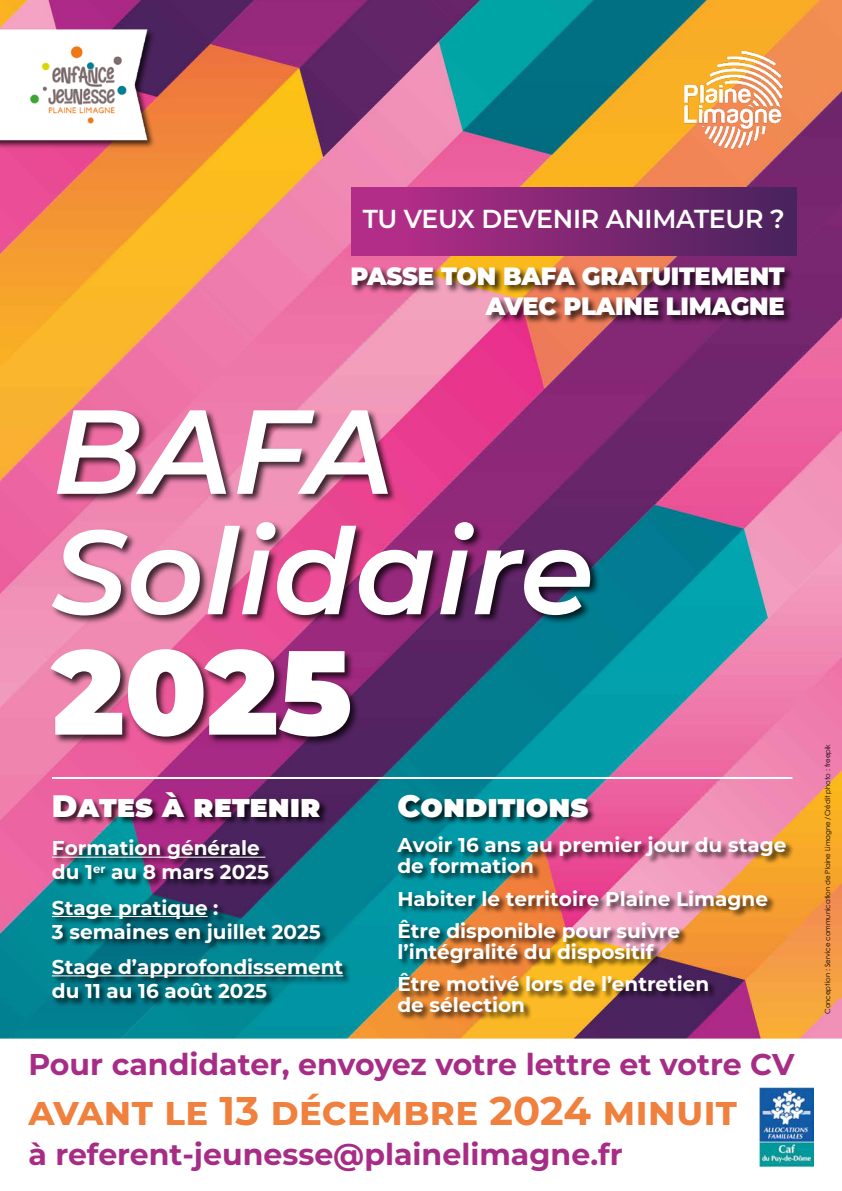
<style>
.page{position:relative;width:842px;height:1191px;background:#fff}
.page>*{position:absolute;margin:0;border:0;box-sizing:border-box;transform-origin:0 0}
.t1{font:italic 600 119.3px/120.4px "Montserrat";color:#fff}
.t2{font:900 119.3px "Montserrat";color:#fff}
.t3{font:700 40px "Montserrat";color:#ef803e}
.t4{font:900 31px "Montserrat";color:#fff}
.t5{font:700 30px "Montserrat";color:#a72c86}
.t6{font:600 26px "Montserrat";letter-spacing:-.01em;color:#fff}
.t7{font:900 25px/30px "Montserrat";letter-spacing:-.01em;color:#fff;text-align:right}
.t8{font:700 20px/24px "Montserrat";color:#fff}
.t9{font:7px "Century Gothic";color:#000}
</style>
<div class="page">
<img style="left:0;top:0;width:842px;height:1038px">
<div style="left:351px;top:187px;width:446px;height:68px;background:linear-gradient(to right,#bc2d8c,#47225c)"></div>
<div style="left:0;top:28px;width:156px;height:121px;background:#000;opacity:.75"></div>
<img style="left:0;top:26px;width:153px;height:119px">
<div style="left:52px;top:791px;width:299px;height:215px;background:#000;opacity:.75"></div>
<hr style="left:52px;top:856px;width:213px;height:1px;background:#fff">
<hr style="left:52px;top:916px;width:156px;height:1px;background:#fff">
<hr style="left:52px;top:975px;width:291px;height:1px;background:#fff">
<div style="left:397px;top:794px;width:397px;height:227px;background:#000;opacity:.75"></div>
<svg style="left:0;top:1038px;width:842px;height:129px"></svg>
<img style="left:760px;top:1087px;width:54px;height:79px">
<div style="left:49px;top:409px;width:551px;height:337px;background:#000;opacity:.75"></div>
<div style="left:350px;top:266px;width:444px;height:59px;background:#000;opacity:.75"></div>
<img style="left:666px;top:38px;width:136px;height:133px">
<hr style="left:52px;top:777px;width:740px;height:2px;background:#fff">
<h3 class="t6" style="left:363px;top:200px;width:423px">TU VEUX DEVENIR ANIMATEUR ?</h3>
<p class="t7" style="left:350px;top:260px;width:436px">PASSE TON BAFA GRATUITEMENT<br>AVEC PLAINE LIMAGNE</p>
<h1 class="t1" style="left:52px;top:386px;width:543px">BAFA<br>Solidaire</h1>
<h1 class="t2" style="left:52px;top:602px;width:302px">2025</h1>
<h3 class="t4" style="left:52px;top:782px;width:270px">Dates à retenir</h3>
<p class="t8" style="left:52px;top:835px;width:219px">Formation générale du 1<sup>er</sup> au 8 mars 2025</p>
<p class="t8" style="left:52px;top:894px;width:270px">Stage pratique :<br>3 semaines en juillet 2025</p>
<p class="t8" style="left:52px;top:953px;width:293px">Stage d’approfondissement du 11 au 16 août 2025</p>
<h3 class="t4" style="left:397px;top:782px;width:192px">Conditions</h3>
<p class="t8" style="left:397px;top:833px;width:390px;line-height:21px">Avoir 16 ans au premier jour du stage de formation</p>
<p class="t8" style="left:397px;top:881px;width:372px;line-height:32.3px">Habiter le territoire Plaine Limagne<br>Être disponible pour suivre</p>
<p class="t8" style="left:397px;top:934px;width:313px;line-height:32.3px">l’intégralité du dispositif<br>Être motivé lors de l’entretien</p>
<p class="t8" style="left:397px;top:992px;width:129px">de sélection</p>
<h3 class="t5" style="left:28px;top:1042px;width:768px">Pour candidater, envoyez votre lettre et votre CV</h3>
<h2 class="t3" style="left:28px;top:1081px;width:710px">avant le 13 décembre 2024 minuit</h2>
<h3 class="t5" style="left:28px;top:1133px;width:596px">à referent-jeunesse@plainelimagne.fr</h3>
<p class="t9" style="left:823px;top:1014px;width:272px;rotate:-90deg">Conception : Service communication de Plaine Limagne /Crédit photo : freepik</p>
</div>
